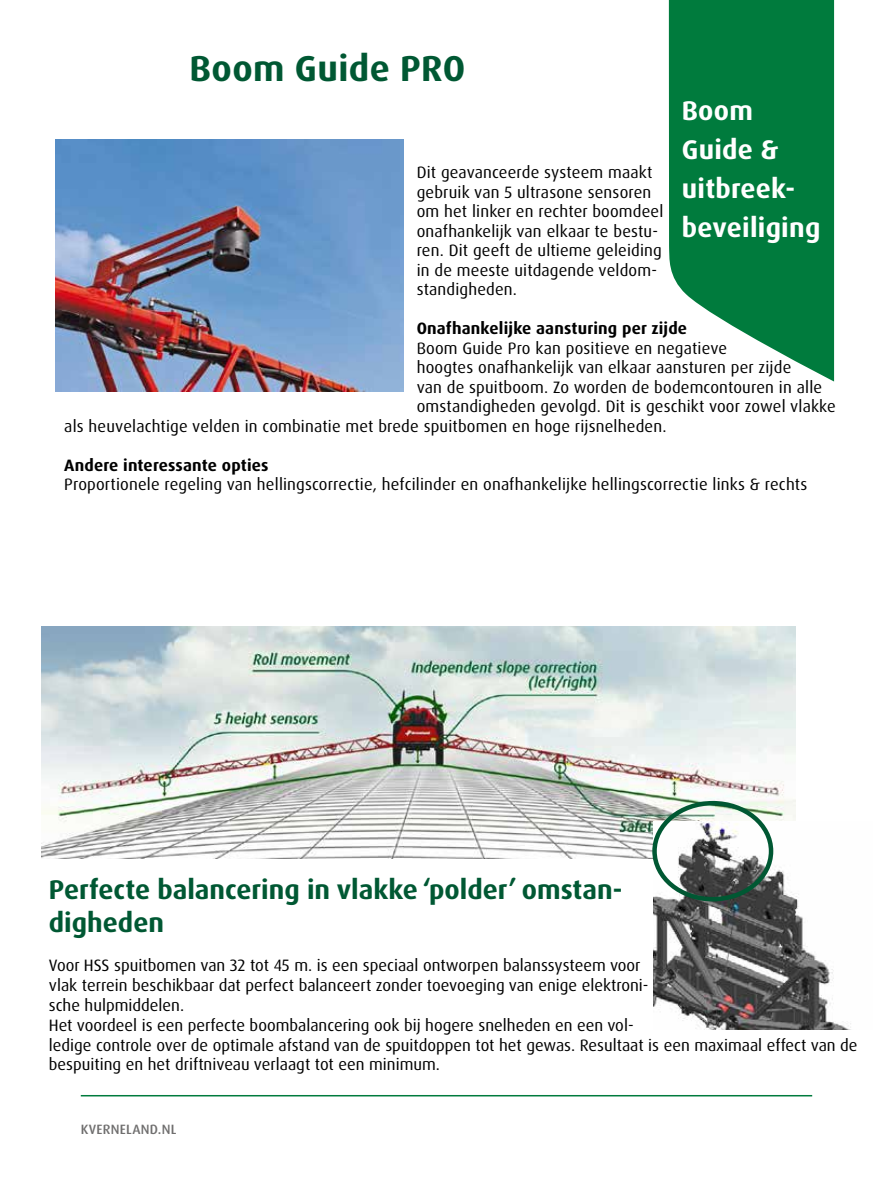
<style>
.page{position:relative;width:893px;height:1178px;background:#fff}
.page>*{position:absolute;margin:0;border:0;box-sizing:border-box;transform-origin:0 0}
.t1{font:700 36px "Dax Pro";letter-spacing:.01em;color:#005833}
.t2{font:700 27px/32.4px "Dax Pro";color:#005833}
.t3{font:700 27px/39px "Dax Pro";letter-spacing:.01em;color:#fff}
.t4{font:16.5px/19.5px "Dax Pro";letter-spacing:.005em;color:#000}
.t5{font:700 16.5px "Dax Pro";letter-spacing:.01em;color:#000}
.t6{font:500 13.5px "Dax Pro";letter-spacing:.02em;color:#706f6f}
</style>
<div class="page">
<svg style="left:668px;top:0;width:166px;height:381px;background:#208b55"></svg>
<hr style="left:81px;top:1095px;width:731px;height:1px;background:#007b3d">
<img style="left:55px;top:139px;width:349px;height:253px">
<img style="left:41px;top:627px;width:755px;height:231px">
<img style="left:654px;top:822px;width:197px;height:207px">
<div style="left:652px;top:801px;width:121px;height:100px;border:4px solid #005833;border-radius:50%"></div>
<h1 class="t1" style="left:190px;top:45px;width:277px">Boom Guide PRO</h1>
<p class="t4" style="left:417px;top:163px;width:248px">Dit geavanceerde systeem maakt gebruik van 5 ultrasone sensoren om het linker en rechter boomdeel onafhankelijk van elkaar te bestu&shy;ren. Dit geeft de ultieme geleiding in de meeste uitdagende veldom&shy;standigheden.</p>
<h2 class="t3" style="left:682px;top:91px;width:140px">Boom<br>Guide &amp; uitbreek&shy;beveiliging</h2>
<p class="t5" style="left:417px;top:318px;width:272px">Onafhankelijke aansturing per zijde</p>
<p class="t4" style="left:417px;top:338px;width:312px">Boom Guide Pro kan positieve en negatieve</p>
<p class="t4" style="left:417px;top:358px;width:376px">hoogtes onafhankelijk van elkaar aansturen per zijde</p>
<p class="t4" style="left:417px;top:377px;width:407px">van de spuitboom. Zo worden de bodemcontouren in alle</p>
<p class="t4" style="left:417px;top:397px;width:421px">omstandigheden gevolgd. Dit is geschikt voor zowel vlakke</p>
<p class="t4" style="left:64px;top:416px;width:604px">als heuvelachtige velden in combinatie met brede spuitbomen en hoge rijsnelheden.</p>
<p class="t5" style="left:64px;top:454px;width:206px">Andere interessante opties</p>
<p class="t4" style="left:64px;top:475px;width:744px">Proportionele regeling van hellingscorrectie, hefcilinder en onafhankelijke hellingscorrectie links &amp; rechts</p>
<h2 class="t2" style="left:49px;top:874px;width:575px">Perfecte balancering in vlakke ‘polder’ omstan&shy;digheden</h2>
<p class="t4" style="left:49px;top:956px;width:810px">Voor HSS spuitbomen van 32 tot 45 m. is een speciaal ontworpen balanssysteem voor<br>vlak terrein beschikbaar dat perfect balanceert zonder toevoeging van enige elektroni-<br>sche hulpmiddelen.<br>Het voordeel is een perfecte boombalancering ook bij hogere snelheden en een vol-<br>ledige controle over de optimale afstand van de spuitdoppen tot het gewas. Resultaat is een maximaal effect van de bespuiting en het driftniveau verlaagt tot een minimum.</p>
<p class="t6" style="left:81px;top:1120px;width:97px">KVERNELAND.NL</p>
</div>
